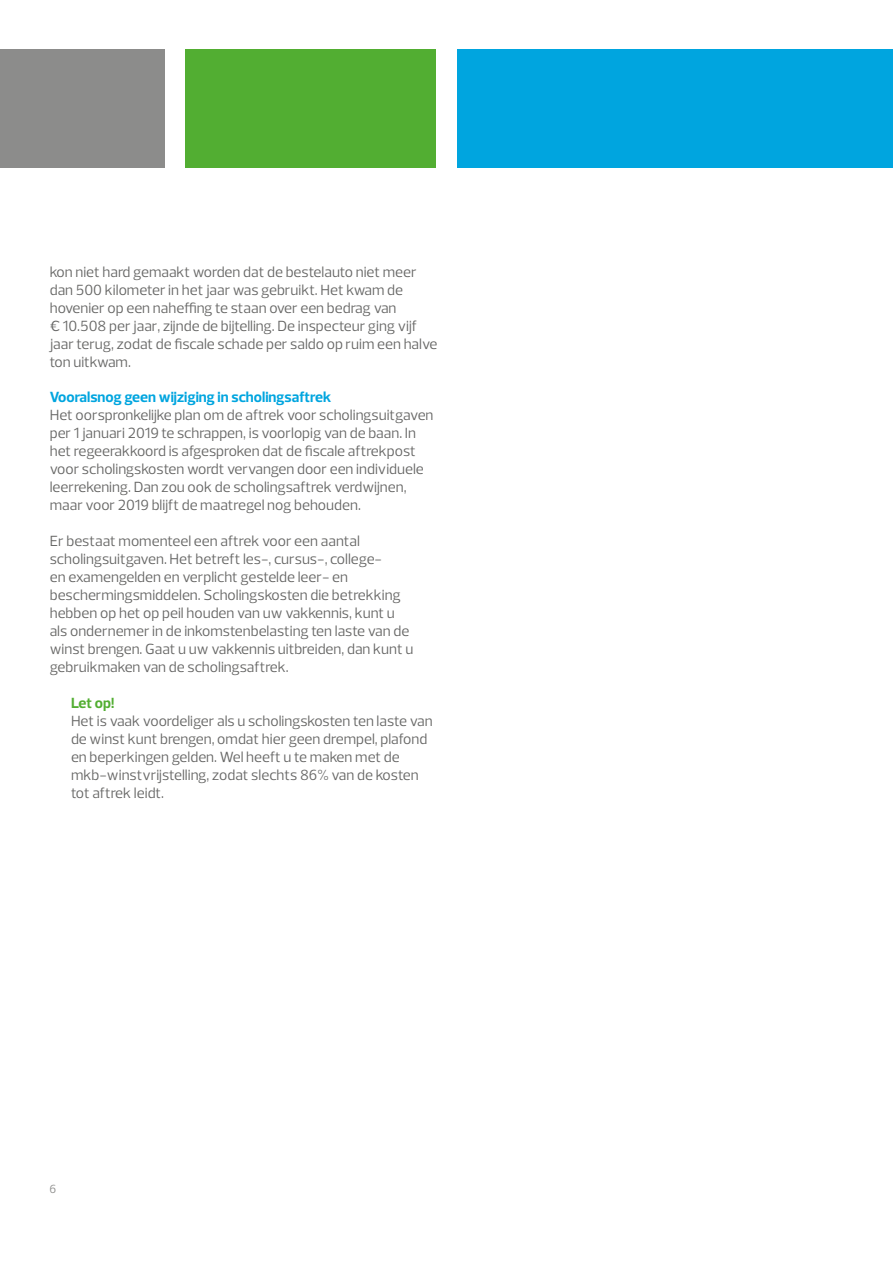
<style>
.page{position:relative;width:893px;height:1263px;background:#fff}
.page>*{position:absolute;margin:0;border:0;box-sizing:border-box;transform-origin:0 0}
.t1{font:15px/18px "Prelo";color:#666665}
.t2{font:700 15px "Prelo";color:#00a5df}
.t3{font:700 15px "Prelo";color:#52ae32}
.t4{font:12px "Prelo";color:#8c8c8b}
</style>
<div class="page">
<div style="left:186px;top:50px;width:250px;height:118px;background:#52ae32"></div>
<div style="left:0;top:50px;width:164px;height:118px;background:#8c8c8b"></div>
<div style="left:457px;top:50px;width:436px;height:118px;background:#00a5df"></div>
<p class="t1" style="left:50px;top:263px;width:389px">kon niet hard gemaakt worden dat de bestelauto niet meer dan 500 kilometer in het jaar was gebruikt. Het kwam de hovenier op een naheffing te staan over een bedrag van<br>€ 10.508 per jaar, zijnde de bijtelling. De inspecteur ging vijf jaar terug, zodat de fiscale schade per saldo op ruim een halve ton uitkwam.</p>
<p class="t2" style="left:50px;top:387px;width:283px">Vooralsnog geen wijziging in scholingsaftrek</p>
<p class="t1" style="left:50px;top:406px;width:385px">Het oorspronkelijke plan om de aftrek voor scholingsuitgaven per 1 januari 2019 te schrappen, is voorlopig van de baan. In het regeerakkoord is afgesproken dat de fiscale aftrekpost voor scholingskosten wordt vervangen door een individuele leerrekening. Dan zou ook de scholingsaftrek verdwijnen, maar voor 2019 blijft de maatregel nog behouden.</p>
<p class="t1" style="left:50px;top:532px;width:365px">Er bestaat momenteel een aftrek voor een aantal scholingsuitgaven. Het betreft les-, cursus-, college-<br>en examengelden en verplicht gestelde leer- en beschermingsmiddelen. Scholingskosten die betrekking hebben op het op peil houden van uw vakkennis, kunt u als ondernemer in de inkomstenbelasting ten laste van de winst brengen. Gaat u uw vakkennis uitbreiden, dan kunt u gebruikmaken van de scholingsaftrek.</p>
<p class="t3" style="left:71px;top:693px;width:45px">Let op!</p>
<p class="t1" style="left:71px;top:712px;width:363px">Het is vaak voordeliger als u scholingskosten ten laste van de winst kunt brengen, omdat hier geen drempel, plafond en beperkingen gelden. Wel heeft u te maken met de mkb-winstvrijstelling, zodat slechts 86% van de kosten tot aftrek leidt.</p>
<p class="t4" style="left:50px;top:1181px;width:8px">6</p>
</div>
